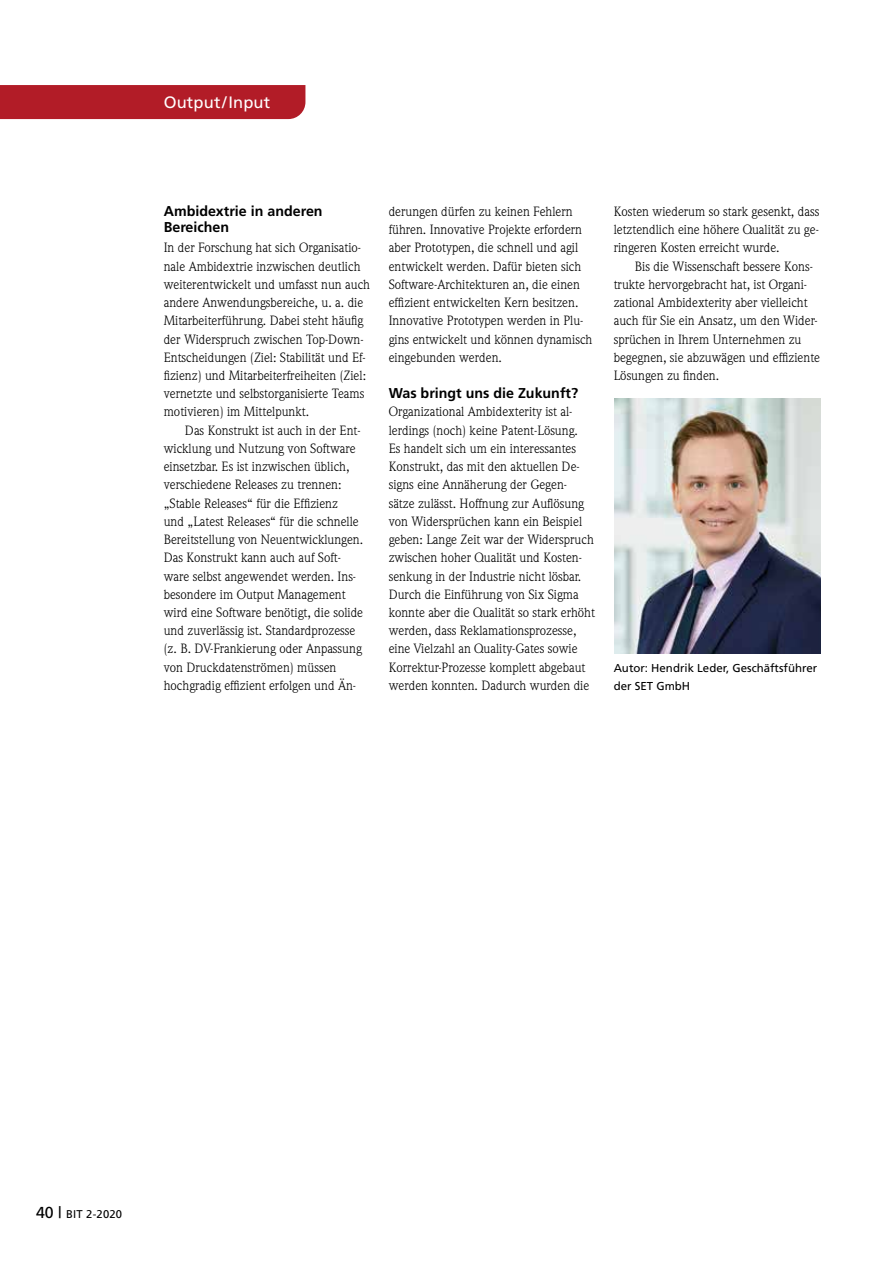
<style>
.page{position:relative;width:893px;height:1263px;background:#fff}
.page>*{position:absolute;margin:0;border:0;box-sizing:border-box;transform-origin:0 0}
.t1{font:16.5px "Frutiger";letter-spacing:.01em;color:#fff}
.t2{font:700 14.25px/16.5px "Frutiger";color:#000}
.t3{font:13.2px/18.3px "Weidemann";color:#000}
.t4{font:11.55px/18.1px "Frutiger";color:#000}
.t5{font:11.25px "Frutiger";letter-spacing:.015em;color:#000}
.s1{font-size:15.9px}
</style>
<div class="page">
<div style="left:0;top:85px;width:305px;height:34px;background:#b21c27"></div>
<img style="left:614px;top:399px;width:206px;height:254px">
<p class="t1" style="left:164px;top:92px;width:108px">Output/Input</p>
<p class="t2" style="left:164px;top:203px;width:160px">Ambidextrie in anderen<br>Bereichen</p>
<p class="t3" style="left:164px;top:239px;width:208px">In der Forschung hat sich Organisatio&shy;nale Ambidextrie inzwischen deutlich weiterentwickelt und umfasst nun auch andere Anwendungsbereiche, u. a. die Mitarbeiterführung. Dabei steht häufig der Widerspruch zwischen Top-Down-Entscheidungen (Ziel: Stabilität und Ef&shy;fizienz) und Mitarbeiterfreiheiten (Ziel: vernetzte und selbstorganisierte Teams motivieren) im Mittelpunkt.</p>
<p class="t3" style="left:164px;top:421px;width:201px;text-indent:21px">Das Konstrukt ist auch in der Ent&shy;wicklung und Nutzung von Software einsetzbar. Es ist inzwischen üblich, verschiedene Releases zu trennen: „Stable Releases“ für die Effizienz<br>und „Latest Releases“ für die schnelle Bereitstellung von Neuentwicklungen.<br>Das Konstrukt kann auch auf Soft&shy;ware selbst angewendet werden. Ins&shy;besondere im Output Management wird eine Software benötigt, die solide und zuverlässig ist. Standardprozesse (z. B. DV-Frankierung oder Anpassung von Druckdatenströmen) müssen hochgradig effizient erfolgen und Än-</p>
<p class="t3" style="left:389px;top:202px;width:205px">derungen dürfen zu keinen Fehlern führen. Innovative Projekte erfordern aber Prototypen, die schnell und agil entwickelt werden. Dafür bieten sich Software-Architekturen an, die einen effizient entwickelten Kern besitzen.<br>Innovative Prototypen werden in Plu&shy;gins entwickelt und können dynamisch eingebunden werden.</p>
<p class="t2" style="left:389px;top:385px;width:191px">Was bringt uns die Zukunft?</p>
<p class="t3" style="left:389px;top:403px;width:208px">Organizational Ambidexterity ist al&shy;lerdings (noch) keine Patent-Lösung.<br>Es handelt sich um ein interessantes Konstrukt, das mit den aktuellen De&shy;signs eine Annäherung der Gegen&shy;sätze zulässt. Hoffnung zur Auflösung von Widersprüchen kann ein Beispiel geben: Lange Zeit war der Widerspruch zwischen hoher Qualität und Kosten&shy;senkung in der Industrie nicht lösbar.<br>Durch die Einführung von Six Sigma konnte aber die Qualität so stark erhöht werden, dass Reklamationsprozesse, eine Vielzahl an Quality-Gates sowie Korrektur-Prozesse komplett abgebaut werden konnten. Dadurch wurden die</p>
<p class="t3" style="left:614px;top:202px;width:207px;text-align:justify">Kosten wiederum so stark gesenkt, dass letztendlich eine höhere Qualität zu ge&shy;ringeren Kosten erreicht wurde.</p>
<p class="t3" style="left:614px;top:257px;width:208px;text-indent:21px">Bis die Wissenschaft bessere Kons&shy;trukte hervorgebracht hat, ist Organi&shy;zational Ambidexterity aber vielleicht auch für Sie ein Ansatz, um den Wider&shy;sprüchen in Ihrem Unternehmen zu begegnen, sie abzuwägen und effiziente Lösungen zu finden.</p>
<p class="t4" style="left:614px;top:658px;width:205px">Autor: Hendrik Leder, Geschäftsführer der SET GmbH</p>
<p class="t5" style="left:36px;top:1208px;width:87px"><span class="s1">40 |</span> BIT 2-2020</p>
</div>
